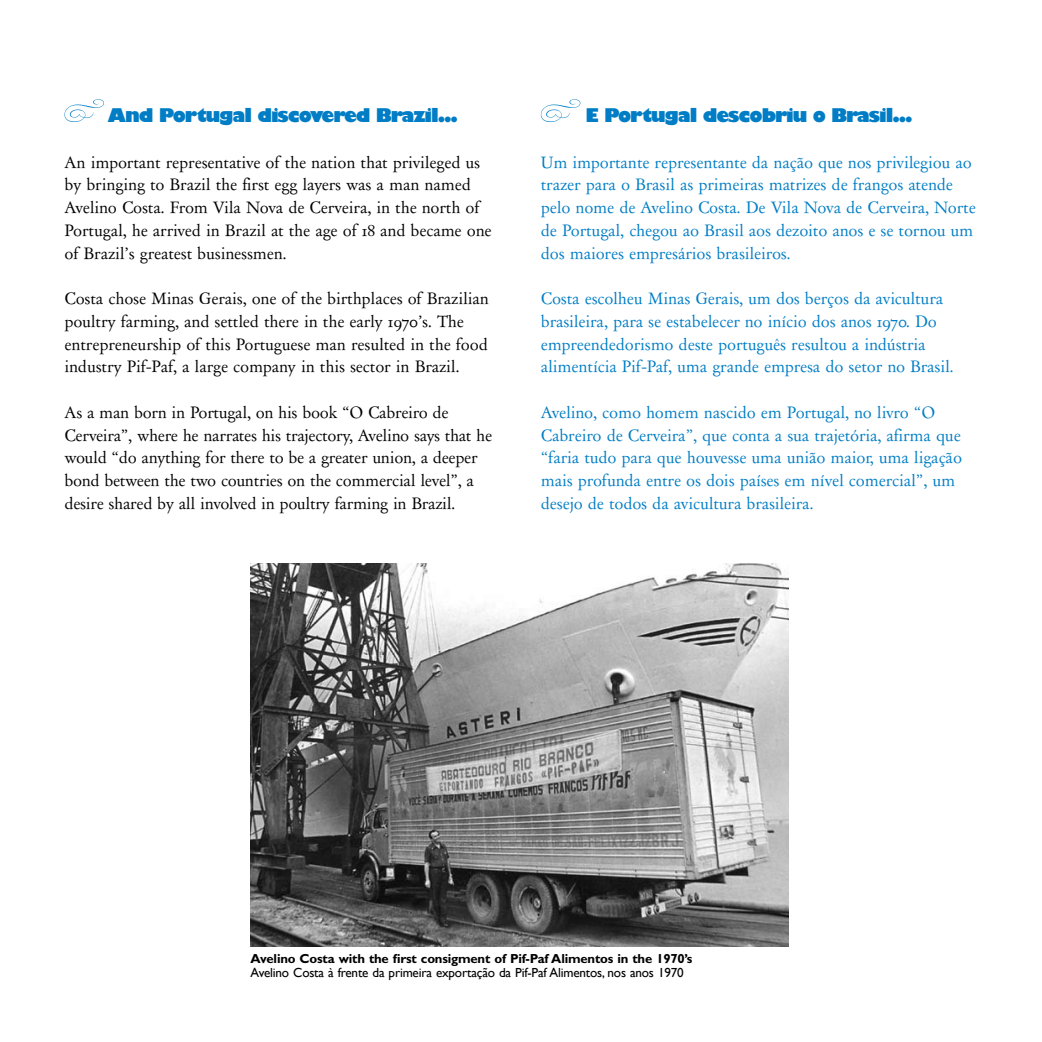
<style>
.page{position:relative;width:1042px;height:1042px;background:#fff}
.page>*{position:absolute;margin:0;border:0;box-sizing:border-box;transform-origin:0 0}
.t1{font:800 18.38px "Gill Sans";letter-spacing:-.055em;color:#007dc5}
.t2{font:15.75px/22.8px "Day Roman";letter-spacing:-.015em;color:#000}
.t3{font:15.75px/22.8px "Day Roman";letter-spacing:-.015em;color:#007dc5}
.t4{font:13.12px "Gill Sans";letter-spacing:-.015em;color:#000}
.t5{font:700 13.12px "Gill Sans";letter-spacing:-.015em;color:#000}
</style>
<div class="page">
<svg style="left:64px;top:99px;width:40px;height:23px"></svg>
<svg style="left:541px;top:99px;width:39px;height:23px"></svg>
<img style="left:250px;top:563px;width:539px;height:383px">
<p class="t1" style="left:108px;top:104px;width:352px">And Portugal discovered Brazil...</p>
<p class="t2" style="left:64px;top:151px;width:429px">An important representative of the nation that privileged us by bringing to Brazil the first egg layers was a man named Avelino Costa. From Vila Nova de Cerveira, in the north of Portugal, he arrived in Brazil at the age of 18 and became one of Brazil’s greatest businessmen.</p>
<p class="t2" style="left:64px;top:287px;width:426px">Costa chose Minas Gerais, one of the birthplaces of Brazilian poultry farming, and settled there in the early 1970’s. The entrepreneurship of this Portuguese man resulted in the food industry Pif-Paf, a large company in this sector in Brazil.</p>
<p class="t2" style="left:64px;top:401px;width:429px">As a man born in Portugal, on his book “O Cabreiro de Cerveira”, where he narrates his trajectory, Avelino says that he would “do anything for there to be a greater union, a deeper bond between the two countries on the commercial level”, a desire shared by all involved in poultry farming in Brazil.</p>
<p class="t1" style="left:586px;top:104px;width:328px">E Portugal descobriu o Brasil...</p>
<p class="t3" style="left:541px;top:151px;width:436px">Um importante representante da nação que nos privilegiou ao trazer para o Brasil as primeiras matrizes de frangos atende pelo nome de Avelino Costa. De Vila Nova de Cerveira, Norte de Portugal, chegou ao Brasil aos dezoito anos e se tornou um dos maiores empresários brasileiros.</p>
<p class="t3" style="left:541px;top:287px;width:414px">Costa escolheu Minas Gerais, um dos berços da avicultura brasileira, para se estabelecer no início dos anos 1970. Do empreendedorismo deste português resultou a indústria alimentícia Pif-Paf, uma grande empresa do setor no Brasil.</p>
<p class="t3" style="left:541px;top:401px;width:423px">Avelino, como homem nascido em Portugal, no livro “O Cabreiro de Cerveira”, que conta a sua trajetória, afirma que “faria tudo para que houvesse uma união maior, uma ligação mais profunda entre os dois países em nível comercial”, um desejo de todos da avicultura brasileira.</p>
<p class="t5" style="left:251px;top:950px;width:443px">Avelino Costa with the first consigment of Pif-Paf Alimentos in the 1970’s</p>
<p class="t4" style="left:251px;top:964px;width:435px">Avelino Costa à frente da primeira exportação da Pif-Paf Alimentos, nos anos 1970</p>
</div>
